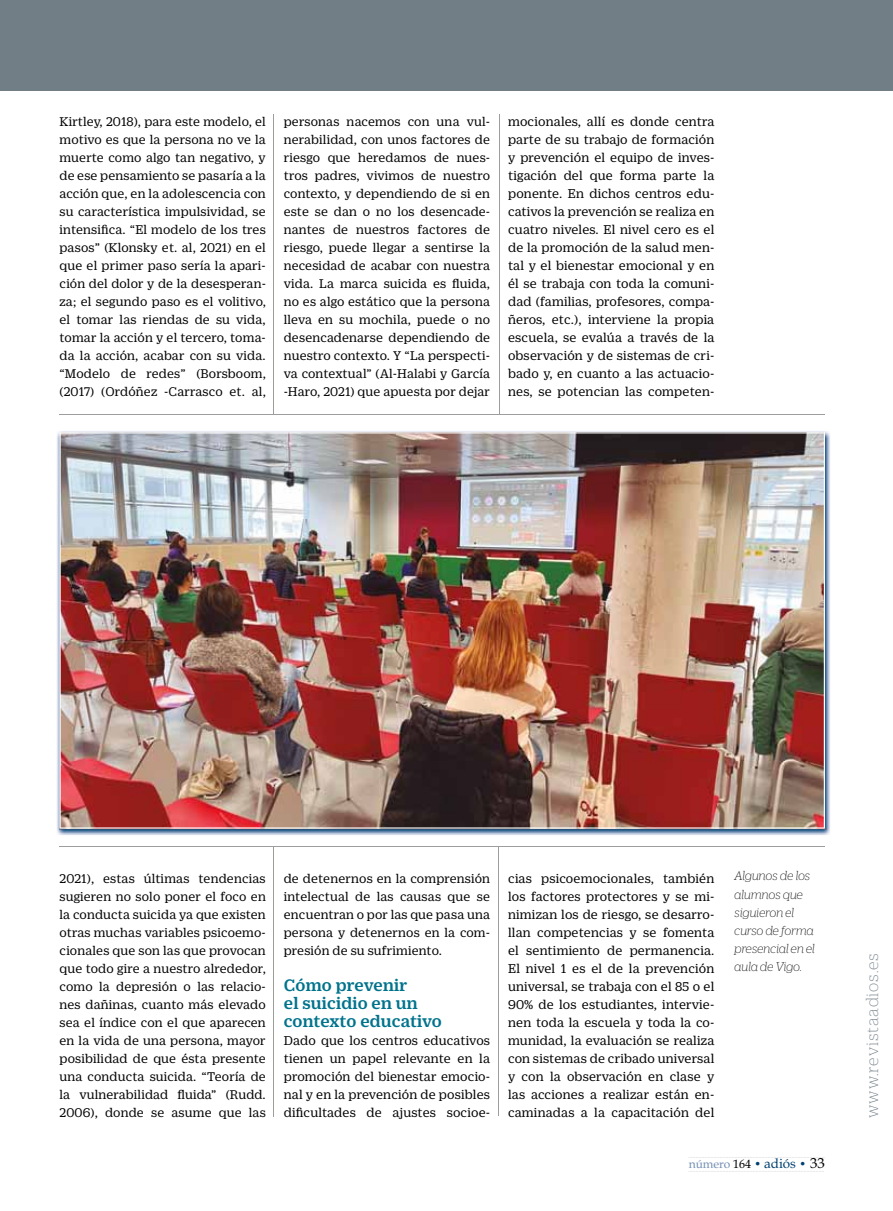
<style>
.page{position:relative;width:893px;height:1211px;background:#fff}
.page>*{position:absolute;margin:0;border:0;box-sizing:border-box;transform-origin:0 0}
.t1{font:500 18px/18px "Duplicate Ionic";letter-spacing:.005em;color:#00738c}
.t2{font:100 18px "Duplicate Ionic";letter-spacing:.05em;color:#717e86}
.t3{font:13.8px/18px "Duplicate Ionic";letter-spacing:.01em;color:#000;text-align:justify}
.t4{font:13.65px/18px "Duplicate Ionic";letter-spacing:.01em;color:#000;text-align:justify}
.t5{font:italic 100 13.5px/18px "Duplicate Ionic";letter-spacing:-.01em;color:#000}
.t6{font:12px "Book Antiqua";letter-spacing:-.005em;color:#738fb4}
.s1{color:#000}
.s2{color:#004070}
.s3{font-size:13.5px;color:#004070}
.s4{font-size:14.25px;color:#000}
</style>
<div class="page">
<hr style="left:60px;top:414px;width:765px;height:1px;background:#9d9d9c">
<hr style="left:60px;top:846px;width:765px;height:1px;background:#9d9d9c">
<img style="left:57px;top:431px;width:773px;height:404px">
<img style="left:60px;top:828px;width:766px;height:1px">
<img style="left:60px;top:432px;width:765px;height:396px">
<div style="left:0;top:0;width:893px;height:90px;background:#717e86"></div>
<hr style="left:274px;top:114px;width:1px;height:300px;background:#9d9d9c">
<hr style="left:499px;top:114px;width:1px;height:300px;background:#9d9d9c">
<hr style="left:498px;top:846px;width:1px;height:269px;background:#9d9d9c">
<hr style="left:273px;top:846px;width:1px;height:270px;background:#9d9d9c">
<p class="t4" style="left:60px;top:114px;width:208px">Kirtley, 2018), para este modelo, el motivo es que la persona no ve la muerte como algo tan negativo, y de ese pensamiento se pasaría a la acción que, en la adolescencia con su característica impulsividad, se intensifica. “El modelo de los tres pasos” (Klonsky et. al, 2021) en el que el primer paso sería la apari&shy;ción del dolor y de la desesperan&shy;za; el segundo paso es el volitivo, el tomar las riendas de su vida, tomar la acción y el tercero, toma&shy;da la acción, acabar con su vida. “Modelo de redes” (Borsboom, (2017) (Ordóñez -Carrasco et. al,</p>
<p class="t4" style="left:284px;top:114px;width:208px">personas nacemos con una vul&shy;nerabilidad, con unos factores de riesgo que heredamos de nues&shy;tros padres, vivimos de nuestro contexto, y dependiendo de si en este se dan o no los desencade&shy;nantes de nuestros factores de riesgo, puede llegar a sentirse la necesidad de acabar con nuestra vida. La marca suicida es fluida, no es algo estático que la persona lleva en su mochila, puede o no desencadenarse dependiendo de nuestro contexto. Y “La perspecti&shy;va contextual” (Al-Halabi y García -Haro, 2021) que apuesta por dejar</p>
<p class="t3" style="left:508px;top:114px;width:208px">mocionales, allí es donde centra parte de su trabajo de formación y prevención el equipo de inves&shy;tigación del que forma parte la ponente. En dichos centros edu&shy;cativos la prevención se realiza en cuatro niveles. El nivel cero es el de la promoción de la salud men&shy;tal y el bienestar emocional y en él se trabaja con toda la comuni&shy;dad (familias, profesores, compa&shy;ñeros, etc.), interviene la propia escuela, se evalúa a través de la observación y de sistemas de cri&shy;bado y, en cuanto a las actuacio&shy;nes, se potencian las competen-</p>
<p class="t4" style="left:60px;top:870px;width:208px">2021), estas últimas tendencias sugieren no solo poner el foco en la conducta suicida ya que existen otras muchas variables psicoemo&shy;cionales que son las que provocan que todo gire a nuestro alrededor, como la depresión o las relacio&shy;nes dañinas, cuanto más elevado sea el índice con el que aparecen en la vida de una persona, mayor posibilidad de que ésta presente una conducta suicida. “Teoría de la vulnerabilidad fluida” (Rudd.<br>2006), donde se asume que las</p>
<p class="t4" style="left:284px;top:870px;width:208px">de detenernos en la comprensión intelectual de las causas que se encuentran o por las que pasa una persona y detenernos en la com&shy;presión de su sufrimiento.</p>
<p class="t1" style="left:284px;top:975px;width:160px">Cómo prevenir<br>el suicidio en un contexto educativo</p>
<p class="t3" style="left:284px;top:1032px;width:208px">Dado que los centros educativos tienen un papel relevante en la promoción del bienestar emocio&shy;nal y en la prevención de posibles dificultades de ajustes socioe-</p>
<p class="t3" style="left:508px;top:870px;width:208px">cias psicoemocionales, también los factores protectores y se mi&shy;nimizan los de riesgo, se desarro&shy;llan competencias y se fomenta el sentimiento de permanencia.<br>El nivel 1 es el de la prevención universal, se trabaja con el 85 o el 90% de los estudiantes, intervie&shy;nen toda la escuela y toda la co&shy;munidad, la evaluación se realiza con sistemas de cribado universal y con la observación en clase y las acciones a realizar están en&shy;caminadas a la capacitación del</p>
<p class="t5" style="left:734px;top:866px;width:82px">Algunos de los alumnos que siguieron el curso de forma presencial en el aula de Vigo.</p>
<p class="t6" style="left:689px;top:1156px;width:138px">número <span class="s1">164</span> <span class="s2">•</span> <span class="s3">adiós</span> <span class="s2">•</span> <span class="s4">33</span></p>
<p class="t2" style="left:861px;top:1117px;width:166px;rotate:-90deg">www.revistaadios.es</p>
</div>
